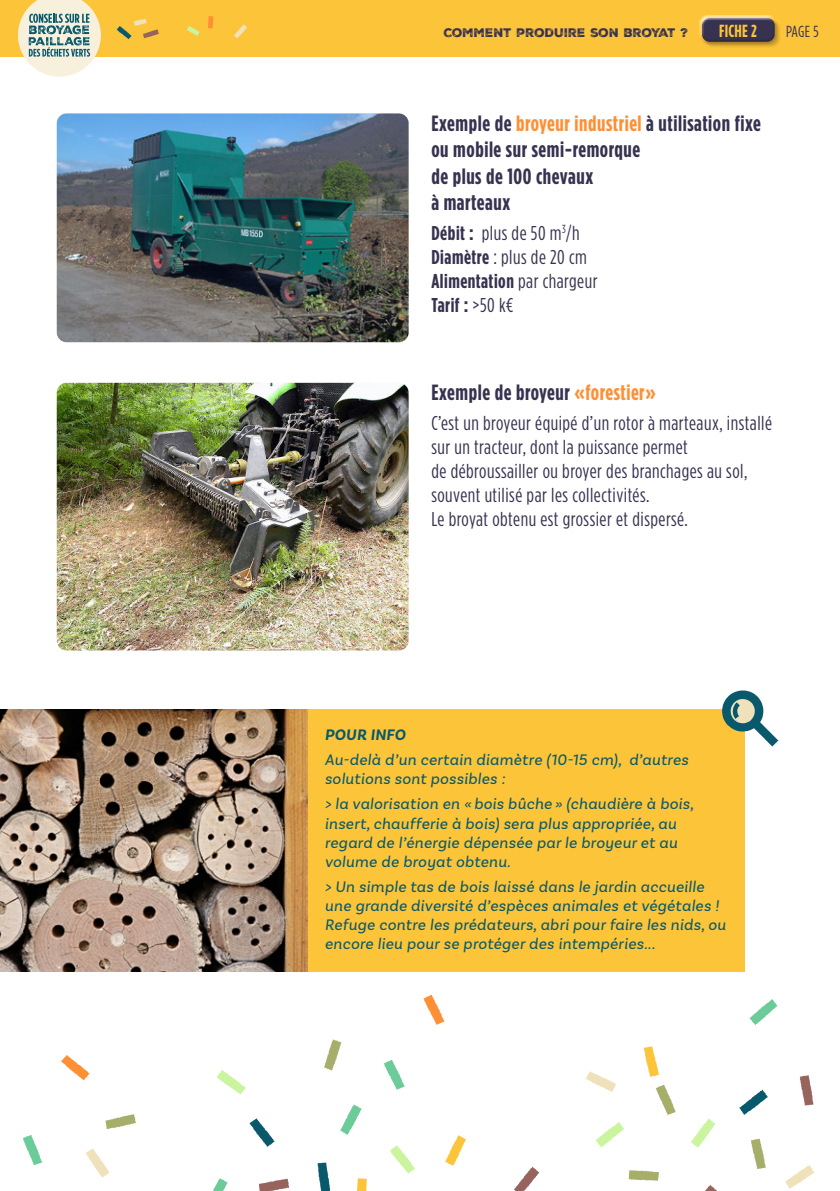
<style>
.page{position:relative;width:840px;height:1191px;background:#fff}
.page>*{position:absolute;margin:0;border:0;box-sizing:border-box;transform-origin:0 0}
.t1{font:700 22px/26.4px "Gotham Condensed";letter-spacing:.025em;color:#373250}
.t2{font:20px/24px "Gotham Condensed";letter-spacing:.025em;color:#373250}
.t3{font:700 17.6px "Gotham Condensed";letter-spacing:.01em;color:#fcc439}
.t4{font:italic 16px/19.2px "TRIAL Basic Sans";letter-spacing:.025em;color:#08596c}
.t5{font:italic 700 16px "TRIAL Basic Sans";letter-spacing:.025em;color:#08596c}
.t6{font:16px "Gotham Condensed";color:#373250}
.t7{font:12px "TRIAL Nexa Rust Sans Black 2";color:#373250}
.s1{color:#fe8f35}
.s2{font-weight:700}
</style>
<div class="page">
<div style="left:0;top:0;width:839px;height:57px;background:#fcc439"></div>
<svg style="left:187px;top:26px;width:13px;height:10px"></svg>
<svg style="left:234px;top:24px;width:13px;height:14px"></svg>
<svg style="left:208px;top:16px;width:5px;height:13px"></svg>
<svg style="left:117px;top:19px;width:42px;height:20px"></svg>
<svg style="left:18px;top:0;width:83px;height:77px"></svg>
<div style="left:703px;top:19px;width:78px;height:30px;background:#000;opacity:.18"></div>
<div style="left:698px;top:15px;width:78px;height:24px;background:#fff;opacity:.75"></div>
<div style="left:699px;top:20px;width:78px;height:25px;background:#000;opacity:.17"></div>
<img style="left:57px;top:113px;width:351px;height:229px">
<img style="left:57px;top:383px;width:351px;height:267px">
<div style="left:307px;top:709px;width:437px;height:262px;background:#fcc439"></div>
<svg style="left:722px;top:690px;width:55px;height:57px"></svg>
<svg style="left:750px;top:1138px;width:16px;height:31px"></svg>
<svg style="left:655px;top:1084px;width:21px;height:31px"></svg>
<svg style="left:628px;top:1170px;width:31px;height:11px"></svg>
<svg style="left:705px;top:1185px;width:11px;height:6px"></svg>
<svg style="left:514px;top:1166px;width:25px;height:25px"></svg>
<svg style="left:799px;top:1075px;width:15px;height:30px"></svg>
<svg style="left:585px;top:1071px;width:31px;height:21px"></svg>
<svg style="left:785px;top:1165px;width:29px;height:24px"></svg>
<svg style="left:643px;top:1046px;width:15px;height:30px"></svg>
<svg style="left:691px;top:1118px;width:24px;height:29px"></svg>
<svg style="left:596px;top:1122px;width:27px;height:25px"></svg>
<svg style="left:739px;top:1089px;width:28px;height:26px"></svg>
<svg style="left:105px;top:1114px;width:31px;height:15px"></svg>
<svg style="left:357px;top:1178px;width:10px;height:13px"></svg>
<svg style="left:61px;top:1055px;width:29px;height:25px"></svg>
<svg style="left:259px;top:1178px;width:30px;height:13px"></svg>
<svg style="left:445px;top:1135px;width:21px;height:30px"></svg>
<svg style="left:86px;top:1148px;width:24px;height:29px"></svg>
<svg style="left:216px;top:1070px;width:30px;height:24px"></svg>
<svg style="left:390px;top:1145px;width:25px;height:28px"></svg>
<svg style="left:317px;top:1162px;width:13px;height:29px"></svg>
<svg style="left:249px;top:1118px;width:25px;height:28px"></svg>
<svg style="left:213px;top:1178px;width:14px;height:13px"></svg>
<svg style="left:340px;top:1104px;width:21px;height:31px"></svg>
<svg style="left:423px;top:994px;width:21px;height:30px"></svg>
<svg style="left:383px;top:1060px;width:21px;height:29px"></svg>
<svg style="left:749px;top:999px;width:28px;height:26px"></svg>
<svg style="left:324px;top:1039px;width:17px;height:31px"></svg>
<svg style="left:23px;top:1135px;width:19px;height:30px"></svg>
<img style="left:0;top:709px;width:307px;height:262px">
<p class="t7" style="left:443px;top:24px;width:246px">COMMENT PRODUIRE SON BROYAT ?</p>
<p class="t3" style="left:718px;top:20px;width:39px">FICHE 2</p>
<p class="t6" style="left:785px;top:22px;width:34px">PAGE 5</p>
<h1 class="t1" style="left:431px;top:110px;width:331px">Exemple de <span class="s1">broyeur industriel</span> à utilisation fixe ou mobile sur semi-remorque<br>de plus de 100 chevaux<br>à marteaux</h1>
<p class="t2" style="left:431px;top:221px;width:167px"><span class="s2">Débit :</span> plus de 50 m<sup>3</sup>/h<br><span class="s2">Diamètre</span> : plus de 20 cm<br><span class="s2">Alimentation</span> par chargeur<br><span class="s2">Tarif :</span> &gt;50 k€</p>
<h1 class="t1" style="left:431px;top:379px;width:226px">Exemple de broyeur <span class="s1">«forestier»</span></h1>
<p class="t2" style="left:431px;top:411px;width:342px">C’est un broyeur équipé d’un rotor à marteaux, installé sur un tracteur, dont la puissance permet<br>de débroussailler ou broyer des branchages au sol, souvent utilisé par les collectivités.<br>Le broyat obtenu est grossier et dispersé.</p>
<p class="t5" style="left:324px;top:725px;width:82px">POUR INFO</p>
<p class="t4" style="left:324px;top:750px;width:365px">Au-delà d’un certain diamètre (10-15 cm), d’autres solutions sont possibles :</p>
<p class="t4" style="left:324px;top:794px;width:370px">&gt; la valorisation en « bois bûche » (chaudière à bois, insert, chaufferie à bois) sera plus appropriée, au regard de l’énergie dépensée par le broyeur et au volume de broyat obtenu.</p>
<p class="t4" style="left:324px;top:876px;width:402px">&gt; Un simple tas de bois laissé dans le jardin accueille une grande diversité d’espèces animales et végétales !<br>Refuge contre les prédateurs, abri pour faire les nids, ou encore lieu pour se protéger des intempéries...</p>
</div>
